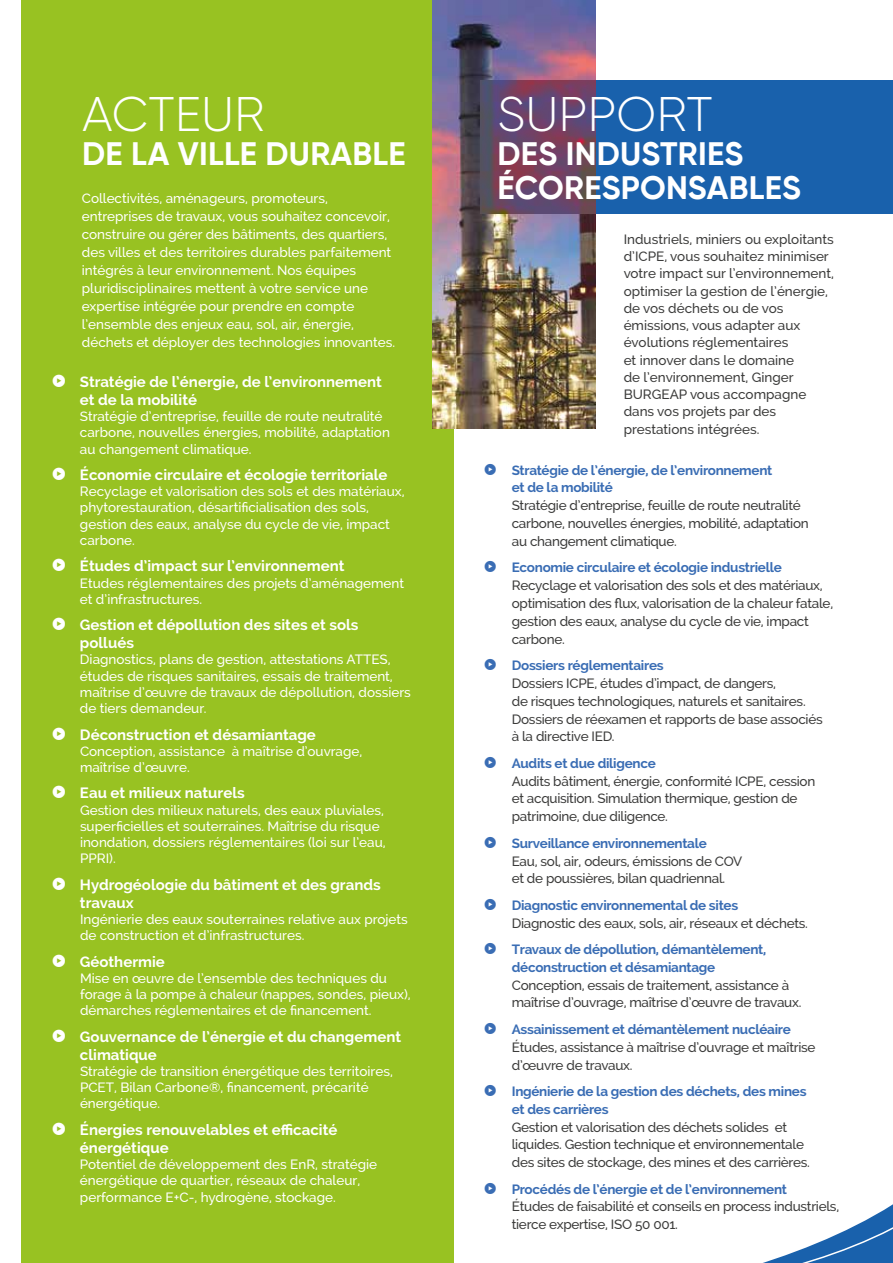
<style>
.page{position:relative;width:893px;height:1263px;background:#fff}
.page>*{position:absolute;margin:0;border:0;box-sizing:border-box;transform-origin:0 0}
.t1{font:300 48.6px "Gilroy";letter-spacing:.01em;color:#fff}
.t2{font:700 32.4px/33.8px "Gilroy";letter-spacing:.01em;color:#fff}
.t3{font:700 15px/18px "Raleway";color:#fff}
.t4{font:500 13.5px/16.2px "Raleway";color:#fff}
.t5{font:500 13.5px/17.9px "Raleway";letter-spacing:-.02em;color:#3c3c3b}
.t6{font:500 13.5px/17.2px "Raleway";color:#3c3c3b}
.t7{font:700 13.5px/17.9px "Raleway";letter-spacing:-.02em;color:#3a6db4}
.s1{font-family:"s Tmedia";font-weight:400}
.s2{font-family:"s Tmedia";font-weight:400;color:#3a6db4}
.s3{font-weight:700;color:#3a6db4}
</style>
<div class="page">
<div style="left:21px;top:0;width:433px;height:1263px;background:#98c222"></div>
<img style="left:432px;top:0;width:163px;height:428px">
<svg style="left:480px;top:81px;width:413px;height:133px;background:#2f5997"></svg>
<svg style="left:763px;top:1204px;width:130px;height:59px"></svg>
<h1 class="t1" style="left:82px;top:84px;width:184px">ACTEUR</h1>
<h2 class="t2" style="left:82px;top:136px;width:325px">DE LA VILLE DURABLE</h2>
<p class="t4" style="left:82px;top:190px;width:315px;line-height:18px">Collectivités, aménageurs, promoteurs, entreprises de travaux, vous souhaitez concevoir, construire ou gérer des bâtiments, des quartiers, des villes et des territoires durables parfaitement intégrés à leur environnement. Nos équipes pluridisciplinaires mettent à votre service une expertise intégrée pour prendre en compte l’ensemble des enjeux eau, sol, air, énergie, déchets et déployer des technologies innovantes.</p>
<p class="t3" style="left:80px;top:373px;width:303px;text-indent:-27px"><span class="s1">O</span> Stratégie de l’énergie, de l’environnement et de la mobilité</p>
<p class="t4" style="left:80px;top:408px;width:311px">Stratégie d’entreprise, feuille de route neutralité carbone, nouvelles énergies, mobilité, adaptation au changement climatique.</p>
<p class="t3" style="left:53px;top:466px;width:336px"><span class="s1">O</span> Économie circulaire et écologie territoriale</p>
<p class="t4" style="left:80px;top:483px;width:326px">Recyclage et valorisation des sols et des matériaux, phytorestauration, désartificialisation des sols, gestion des eaux, analyse du cycle de vie, impact carbone.</p>
<p class="t3" style="left:53px;top:557px;width:293px"><span class="s1">O</span> Études d’impact sur l’environnement</p>
<p class="t4" style="left:80px;top:575px;width:326px">Etudes réglementaires des projets d’aménagement et d’infrastructures.</p>
<p class="t3" style="left:80px;top:616px;width:280px;text-indent:-27px"><span class="s1">O</span> Gestion et dépollution des sites et sols pollués</p>
<p class="t4" style="left:80px;top:652px;width:332px">Diagnostics, plans de gestion, attestations ATTES, études de risques sanitaires, essais de traitement, maîtrise d’œuvre de travaux de dépollution, dossiers de tiers demandeur.</p>
<p class="t3" style="left:53px;top:725px;width:264px"><span class="s1">O</span> Déconstruction et désamiantage</p>
<p class="t4" style="left:80px;top:743px;width:284px">Conception, assistance à maîtrise d’ouvrage, maîtrise d’œuvre.</p>
<p class="t3" style="left:53px;top:784px;width:193px"><span class="s1">O</span> Eau et milieux naturels</p>
<p class="t4" style="left:80px;top:802px;width:307px">Gestion des milieux naturels, des eaux pluviales, superficielles et souterraines. Maîtrise du risque inondation, dossiers réglementaires (loi sur l’eau, PPRI).</p>
<p class="t3" style="left:80px;top:875px;width:302px;text-indent:-27px"><span class="s1">O</span> Hydrogéologie du bâtiment et des grands travaux</p>
<p class="t4" style="left:80px;top:911px;width:329px">Ingénierie des eaux souterraines relative aux projets de construction et d’infrastructures.</p>
<p class="t3" style="left:53px;top:952px;width:113px"><span class="s1">O</span> Géothermie</p>
<p class="t4" style="left:80px;top:970px;width:332px">Mise en œuvre de l’ensemble des techniques du forage à la pompe à chaleur (nappes, sondes, pieux), démarches réglementaires et de financement.</p>
<p class="t3" style="left:80px;top:1027px;width:323px;text-indent:-27px"><span class="s1">O</span> Gouvernance de l’énergie et du changement climatique</p>
<p class="t4" style="left:80px;top:1063px;width:314px">Stratégie de transition énergétique des territoires,<br>PCET, Bilan Carbone®, financement, précarité énergétique.</p>
<p class="t3" style="left:80px;top:1121px;width:259px;text-indent:-27px"><span class="s1">O</span> Énergies renouvelables et efficacité énergétique</p>
<p class="t4" style="left:80px;top:1156px;width:299px">Potentiel de développement des EnR, stratégie énergétique de quartier, réseaux de chaleur, performance E+C-, hydrogène, stockage.</p>
<h1 class="t1" style="left:498px;top:84px;width:217px">SUPPORT</h1>
<h2 class="t2" style="left:497px;top:136px;width:305px">DES INDUSTRIES<br>ÉCORESPONSABLES</h2>
<p class="t6" style="left:624px;top:230px;width:212px">Industriels, miniers ou exploitants d’ICPE, vous souhaitez minimiser votre impact sur l’environnement, optimiser la gestion de l’énergie, de vos déchets ou de vos émissions, vous adapter aux évolutions réglementaires<br>et innover dans le domaine<br>de l’environnement, Ginger<br>BURGEAP vous accompagne dans vos projets par des prestations intégrées.</p>
<p class="t7" style="left:512px;top:461px;width:262px;text-indent:-27px"><span class="s1">O</span> Stratégie de l’énergie, de l’environnement et de la mobilité</p>
<p class="t5" style="left:512px;top:496px;width:298px">Stratégie d’entreprise, feuille de route neutralité carbone, nouvelles énergies, mobilité, adaptation au changement climatique.</p>
<p class="t5" style="left:512px;top:559px;width:323px;text-indent:-27px"><span class="s2">O</span> <span class="s3">Economie circulaire et écologie industrielle </span>Recyclage et valorisation des sols et des matériaux, optimisation des flux, valorisation de la chaleur fatale, gestion des eaux, analyse du cycle de vie, impact carbone.</p>
<p class="t5" style="left:512px;top:656px;width:312px;text-indent:-27px"><span class="s2">O</span> <span class="s3">Dossiers réglementaires<br></span>Dossiers ICPE, études d’impact, de dangers,<br>de risques technologiques, naturels et sanitaires.<br>Dossiers de réexamen et rapports de base associés à la directive IED.</p>
<p class="t5" style="left:512px;top:754px;width:305px;text-indent:-27px"><span class="s2">O</span> <span class="s3">Audits et due diligence<br></span>Audits bâtiment, énergie, conformité ICPE, cession et acquisition. Simulation thermique, gestion de patrimoine, due diligence.</p>
<p class="t5" style="left:512px;top:834px;width:232px;text-indent:-27px"><span class="s2">O</span> <span class="s3">Surveillance environnementale<br></span>Eau, sol, air, odeurs, émissions de COV et de poussières, bilan quadriennal.</p>
<p class="t5" style="left:512px;top:896px;width:298px;text-indent:-27px"><span class="s2">O</span> <span class="s3">Diagnostic environnemental de sites<br></span>Diagnostic des eaux, sols, air, réseaux et déchets.</p>
<p class="t7" style="left:512px;top:940px;width:256px;text-indent:-27px"><span class="s1">O</span> Travaux de dépollution, démantèlement, déconstruction et désamiantage</p>
<p class="t5" style="left:512px;top:976px;width:291px">Conception, essais de traitement, assistance à maîtrise d’ouvrage, maîtrise d’œuvre de travaux.</p>
<p class="t5" style="left:512px;top:1020px;width:305px;text-indent:-27px"><span class="s2">O</span> <span class="s3">Assainissement et démantèlement nucléaire<br></span>Études, assistance à maîtrise d’ouvrage et maîtrise d’œuvre de travaux.</p>
<p class="t7" style="left:512px;top:1082px;width:296px;text-indent:-27px"><span class="s1">O</span> Ingénierie de la gestion des déchets, des mines et des carrières</p>
<p class="t5" style="left:512px;top:1118px;width:300px">Gestion et valorisation des déchets solides et liquides. Gestion technique et environnementale des sites de stockage, des mines et des carrières.</p>
<p class="t5" style="left:512px;top:1180px;width:329px;text-indent:-27px"><span class="s2">O</span> <span class="s3">Procédés de l’énergie et de l’environnement<br></span>Études de faisabilité et conseils en process industriels, tierce expertise, ISO 50 001.</p>
</div>
